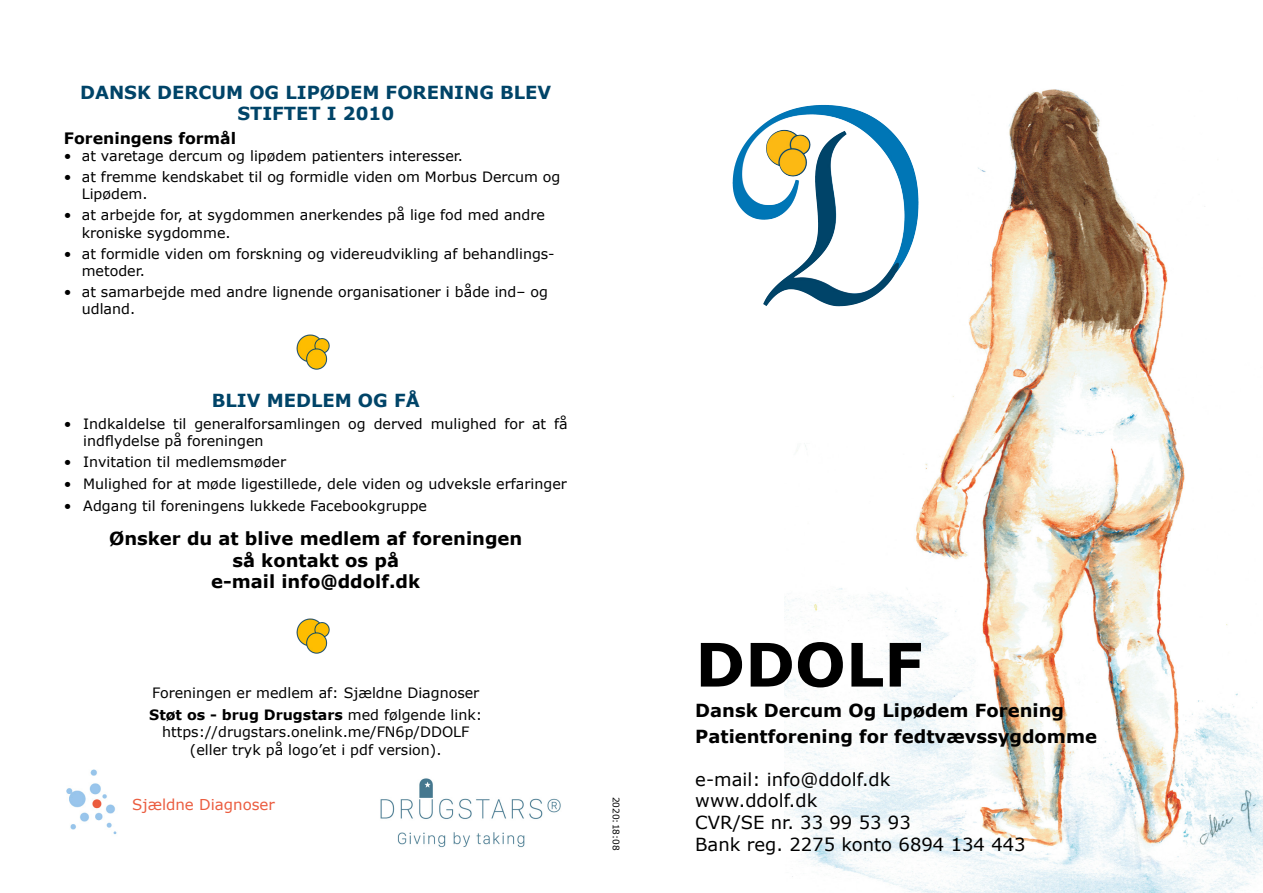
<style>
.page{position:relative;width:1263px;height:893px;background:#fff}
.page>*{position:absolute;margin:0;border:0;box-sizing:border-box;transform-origin:0 0}
.t1{font:700 60px "Verdana";color:#000}
.t2{font:700 18px/21.6px "Verdana";color:#000}
.t3{font:18px/21.6px "Verdana";color:#000}
.t4{font:700 18px/21.6px "Verdana";color:#004468;text-align:center}
.t5{font:700 15.75px "Verdana";color:#000}
.t6{font:15px "Verdana";color:#eb5d40}
.t7{font:14.25px/17.1px "Verdana";color:#000}
.t8{font:9px "Verdana";color:#000}
.s1{font-weight:700}
</style>
<div class="page">
<img style="left:784px;top:89px;width:479px;height:804px">
<img style="left:770px;top:105px;width:55px;height:15px">
<img style="left:296px;top:334px;width:34px;height:36px">
<img style="left:296px;top:618px;width:34px;height:36px">
<img style="left:66px;top:769px;width:51px;height:66px">
<img style="left:380px;top:778px;width:181px;height:70px">
<p class="t4" style="left:80px;top:81px;width:473px">DANSK DERCUM OG LIPØDEM FORENING BLEV<br>STIFTET I 2010</p>
<p class="t5" style="left:64px;top:127px;width:174px">Foreningens formål</p>
<p class="t7" style="left:64px;top:147px;width:401px">• at varetage dercum og lipødem patienters interesser.</p>
<p class="t7" style="left:82px;top:168px;width:480px;text-indent:-18px">• at fremme kendskabet til og formidle viden om Morbus Dercum og<br>Lipødem.</p>
<p class="t7" style="left:82px;top:207px;width:465px;text-indent:-18px">• at arbejde for, at sygdommen anerkendes på lige fod med andre kroniske sygdomme.</p>
<p class="t7" style="left:82px;top:245px;width:474px;text-indent:-18px">• at formidle viden om forskning og videreudvikling af behandlings&shy;metoder.</p>
<p class="t7" style="left:82px;top:283px;width:468px;text-indent:-18px">• at samarbejde med andre lignende organisationer i både ind– og udland.</p>
<p class="t4" style="left:212px;top:390px;width:209px">BLIV MEDLEM OG FÅ</p>
<p class="t7" style="left:83px;top:415px;width:486px;text-indent:-19px">• Indkaldelse til generalforsamlingen og derved mulighed for at få indflydelse på foreningen</p>
<p class="t7" style="left:64px;top:453px;width:224px">• Invitation til medlemsmøder</p>
<p class="t7" style="left:64px;top:475px;width:505px">• Mulighed for at møde ligestillede, dele viden og udveksle erfaringer</p>
<p class="t7" style="left:64px;top:497px;width:365px">• Adgang til foreningens lukkede Facebookgruppe</p>
<p class="t2" style="left:109px;top:527px;width:415px;text-align:center">Ønsker du at blive medlem af foreningen så kontakt os på<br>e-mail info@ddolf.dk</p>
<p class="t7" style="left:149px;top:682px;width:334px;line-height:21.3px">Foreningen er medlem af: Sjældne Diagnoser<br><span class="s1">Støt os - brug Drugstars</span> med følgende link:</p>
<p class="t7" style="left:162px;top:722px;width:309px;line-height:18px;text-align:center">https://drugstars.onelink.me/FN6p/DDOLF (eller tryk på logo’et i pdf version).</p>
<p class="t6" style="left:132px;top:794px;width:144px">Sjældne Diagnoser</p>
<p class="t8" style="left:622px;top:796px;width:55px;rotate:90deg">2020:18:08</p>
<h1 class="t1" style="left:695px;top:622px;width:229px">DDOLF</h1>
<p class="t2" style="left:695px;top:697px;width:403px;line-height:25.8px">Dansk Dercum Og Lipødem Forening<br>Patientforening for fedtvævssygdomme</p>
<p class="t3" style="left:695px;top:768px;width:332px">e-mail: info@ddolf.dk<br>www.ddolf.dk<br>CVR/SE nr. 33 99 53 93<br>Bank reg. 2275 konto 6894 134 443</p>
</div>
